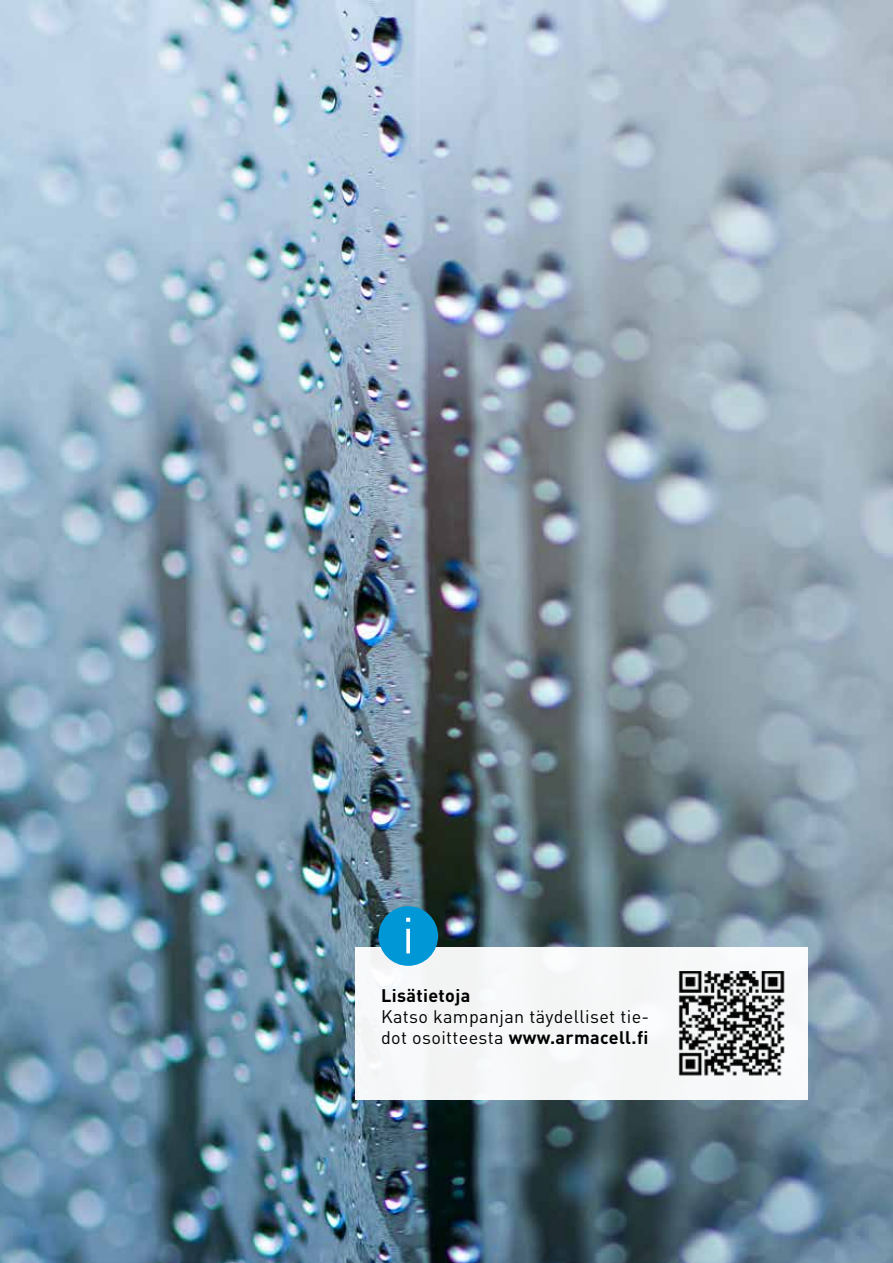
<style>
.page{position:relative;width:893px;height:1263px;background:#fff}
.page>*{position:absolute;margin:0;border:0;box-sizing:border-box;transform-origin:0 0}
.t1{font:50.1px "DIN Pro";color:#fff}
.t2{font:18px/21px "DIN Pro";letter-spacing:.02em;color:#000}
.t3{font:700 18px "DIN Pro";letter-spacing:.02em;color:#000}
.s1{font-weight:700}
</style>
<div class="page">
<img style="left:0;top:0;width:893px;height:1263px">
<div style="left:355px;top:947px;width:453px;height:152px;background:#f6f7f8"></div>
<div style="left:378px;top:906px;width:60px;height:60px;background:#0097d7;border-radius:50%"></div>
<img style="left:678px;top:971px;width:107px;height:105px">
<h1 class="t1" style="left:402px;top:896px;width:14px">i</h1>
<p class="t3" style="left:381px;top:980px;width:91px">Lisätietoja</p>
<p class="t2" style="left:381px;top:1004px;width:270px">Katso kampanjan täydelliset tie&shy;dot osoitteesta <span class="s1">www.armacell.fi</span></p>
</div>
